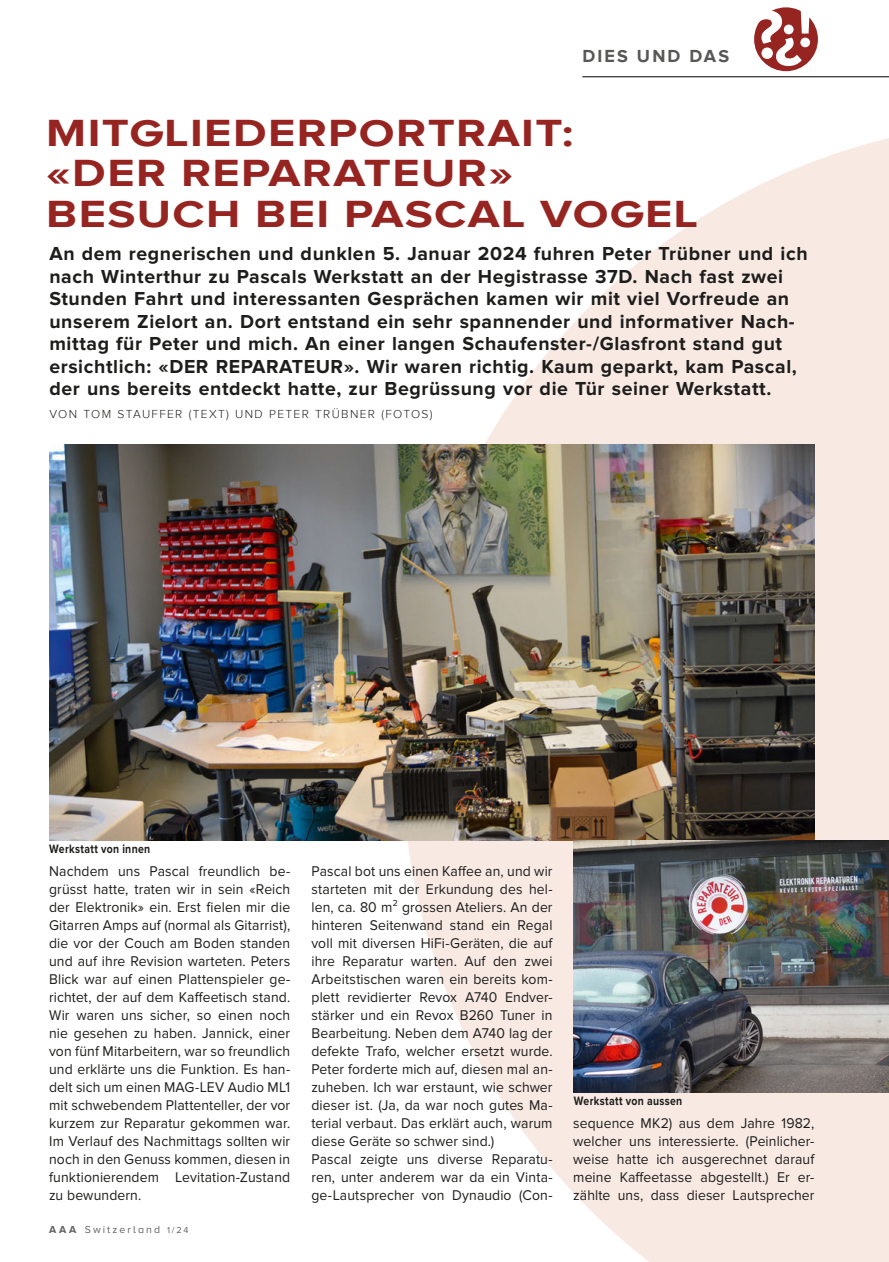
<style>
.page{position:relative;width:889px;height:1262px;background:#fff}
.page>*{position:absolute;margin:0;border:0;box-sizing:border-box;transform-origin:0 0}
.t1{font:700 70.65px "Proxima Nova A";color:#fff}
.t2{font:700 60.3px "Proxima Nova A";color:#fff}
.t3{font:700 39px/40.5px "Proxima Nova A";letter-spacing:.03em;color:#962522;scale:1.2 1}
.t4{font:700 19.5px/22.5px "Proxima Nova";letter-spacing:.03em;color:#1d1d1b}
.t5{font:700 18px "Proxima Nova A";letter-spacing:.12em;color:#575756}
.t6{font:14.7px/18px "Proxima Nova";letter-spacing:.01em;color:#1d1d1b;text-align:justify;scale:.95 1}
.t7{font:700 12.6px "Proxima Nova";letter-spacing:.03em;color:#1d1d1b;scale:.83 1}
.t8{font:300 12px "Proxima Nova A";letter-spacing:.11em;color:#1d1d1b}
.t9{font:10.5px "Proxima Nova A";letter-spacing:.2em;color:#646363}
.s1{font-weight:700}
.s2{font-size:9px}
</style>
<div class="page">
<hr style="left:582px;top:76px;width:307px;height:1px;background:#000">
<div style="left:754px;top:7px;width:64px;height:64px;background:#962522;border-radius:50%"></div>
<svg style="left:408px;top:138px;width:481px;height:1124px;fill:#f8e9e3"></svg>
<img style="left:49px;top:444px;width:765px;height:397px">
<img style="left:573px;top:841px;width:316px;height:252px">
<p class="t5" style="left:582px;top:46px;width:148px">DIES UND DAS</p>
<h3 class="t3" style="left:46px;top:113px;width:544px">MITGLIEDERPORTRAIT: «DER REPARATEUR»<br>BESUCH BEI PASCAL VOGEL</h3>
<h2 class="t2" style="left:797px;top:-9px;width:17px">!</h2>
<h1 class="t1" style="left:751px;top:-7px;width:34px">?</h1>
<h2 class="t2" style="left:802px;top:81px;width:29px;rotate:-180deg">?</h2>
<p class="t4" style="left:49px;top:243px;width:759px">An dem regnerischen und dunklen 5. Januar 2024 fuhren Peter Trübner und ich nach Winterthur zu Pascals Werkstatt an der Hegistrasse 37D. Nach fast zwei Stunden Fahrt und interessanten Gesprächen kamen wir mit viel Vorfreude an unserem Zielort an. Dort entstand ein sehr spannender und informativer Nach&shy;mittag für Peter und mich. An einer langen Schaufenster-/Glasfront stand gut ersichtlich: «DER REPARATEUR». Wir waren richtig. Kaum geparkt, kam Pascal, der uns bereits entdeckt hatte, zur Begrüssung vor die Tür seiner Werkstatt.</p>
<p class="t8" style="left:49px;top:407px;width:384px">VON TOM STAUFFER (TEXT) UND PETER TRÜBNER (FOTOS)</p>
<p class="t7" style="left:49px;top:841px;width:123px">Werkstatt von innen</p>
<p class="t6" style="left:49px;top:862px;width:255px">Nachdem uns Pascal freundlich be&shy;grüsst hatte, traten wir in sein «Reich der Elektronik» ein. Erst fielen mir die Gitarren Amps auf (normal als Gitarrist), die vor der Couch am Boden standen und auf ihre Revision warteten. Peters Blick war auf einen Plattenspieler ge&shy;richtet, der auf dem Kaffeetisch stand.<br>Wir waren uns sicher, so einen noch nie gesehen zu haben. Jannick, einer von fünf Mitarbeitern, war so freundlich und erklärte uns die Funktion. Es han&shy;delt sich um einen MAG-LEV Audio ML1 mit schwebendem Plattenteller, der vor kurzem zur Reparatur gekommen war.<br>Im Verlauf des Nachmittags sollten wir noch in den Genuss kommen, diesen in funktionierendem Levitation-Zustand zu bewundern.</p>
<p class="t9" style="left:49px;top:1223px;width:141px"><span class="s1">AAA</span> Switzerland <span class="s2">1/24</span></p>
<p class="t6" style="left:311px;top:862px;width:255px;text-align:left">Pascal bot uns einen Kaffee an, und wir starteten mit der Erkundung des hel&shy;len, ca. 80 m² grossen Ateliers. An der hinteren Seitenwand stand ein Regal voll mit diversen HiFi-Geräten, die auf ihre Reparatur warten. Auf den zwei Arbeitstischen waren ein bereits kom&shy;plett revidierter Revox A740 Endver&shy;stärker und ein Revox B260 Tuner in Bearbeitung. Neben dem A740 lag der defekte Trafo, welcher ersetzt wurde.<br>Peter forderte mich auf, diesen mal an&shy;zuheben. Ich war erstaunt, wie schwer dieser ist. (Ja, da war noch gutes Ma&shy;terial verbaut. Das erklärt auch, warum diese Geräte so schwer sind.)<br>Pascal zeigte uns diverse Reparatu&shy;ren, unter anderem war da ein Vinta&shy;ge-Lautsprecher von Dynaudio (Con-</p>
<p class="t7" style="left:574px;top:1093px;width:132px">Werkstatt von aussen</p>
<p class="t6" style="left:573px;top:1114px;width:255px">sequence MK2) aus dem Jahre 1982, welcher uns interessierte. (Peinlicher&shy;weise hatte ich ausgerechnet darauf meine Kaffeetasse abgestellt.) Er er&shy;zählte uns, dass dieser Lautsprecher</p>
</div>
